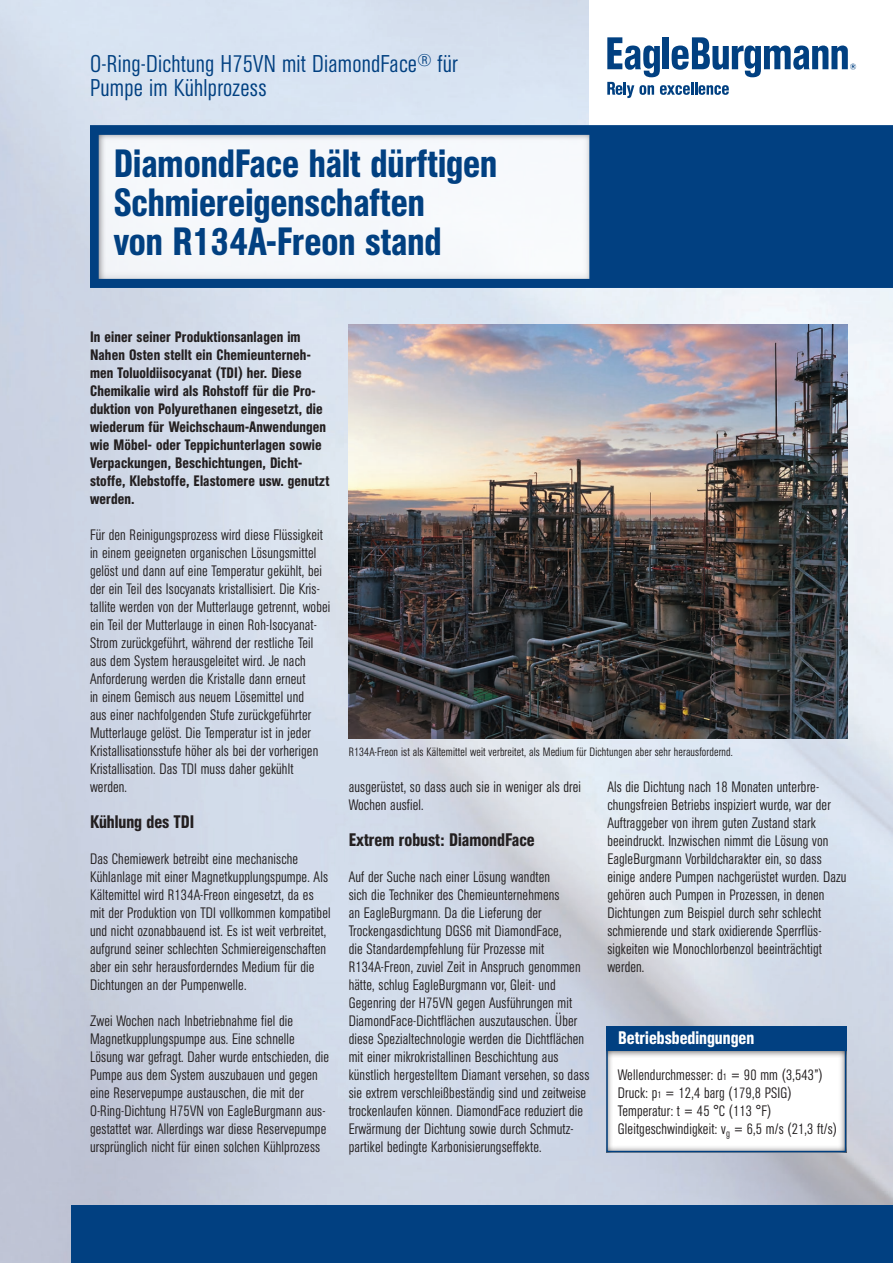
<style>
.page{position:relative;width:893px;height:1263px;background:#fff}
.page>*{position:absolute;margin:0;border:0;box-sizing:border-box;transform-origin:0 0}
.t1{font:500 condensed 39px/39px "AG Book Pro";color:#014081}
.t2{font:300 condensed 24px/24px "AG Book Pro";letter-spacing:.01em;color:#014081}
.t3{font:500 condensed 18px "AG Book Pro";color:#231f20}
.t4{font:500 condensed 18px "AG Book Pro";color:#fff}
.t5{font:300 condensed 15px/18px "AG Book Pro";letter-spacing:.01em;color:#231f20}
.t6{font:500 condensed 15px/18px "AG Book Pro";letter-spacing:.01em;color:#231f20}
.t7{font:300 condensed 12px "AG Book Pro";letter-spacing:.01em;color:#231f20}
</style>
<div class="page">
<img style="left:0;top:0;width:893px;height:1263px">
<div style="left:589px;top:0;width:304px;height:150px;background:#fff"></div>
<svg style="left:90px;top:125px;width:803px;height:163px"></svg>
<svg style="left:607px;top:37px;width:249px;height:61px"></svg>
<div style="left:71px;top:1205px;width:822px;height:58px;background:#014081"></div>
<svg style="left:605px;top:1049px;width:243px;height:105px"></svg>
<div style="left:606px;top:1026px;width:240px;height:126px;border:2px solid #014081"></div>
<div style="left:606px;top:1026px;width:240px;height:25px;background:#014081"></div>
<img style="left:348px;top:324px;width:500px;height:414px">
<h2 class="t2" style="left:90px;top:51px;width:369px">O-Ring-Dichtung H75VN mit DiamondFace<sup>®</sup> für<br>Pumpe im Kühlprozess</h2>
<h1 class="t1" style="left:114px;top:143px;width:385px">DiamondFace hält dürftigen<br>Schmiereigenschaften<br>von R134A-Freon stand</h1>
<p class="t6" style="left:90px;top:328px;width:241px">In einer seiner Produktionsanlagen im Nahen Osten stellt ein Chemieunterneh&shy;men Toluoldiisocyanat (TDI) her. Diese Chemikalie wird als Rohstoff für die Pro&shy;duktion von Polyurethanen eingesetzt, die wiederum für Weichschaum-Anwendungen wie Möbel- oder Teppichunterlagen sowie Verpackungen, Beschichtungen, Dicht&shy;stoffe, Klebstoffe, Elastomere usw. genutzt werden.</p>
<p class="t5" style="left:90px;top:526px;width:242px">Für den Reinigungsprozess wird diese Flüssigkeit in einem geeigneten organischen Lösungsmittel gelöst und dann auf eine Temperatur gekühlt, bei der ein Teil des Isocyanats kristallisiert. Die Kris&shy;tallite werden von der Mutterlauge getrennt, wobei ein Teil der Mutterlauge in einen Roh-Isocyanat-Strom zurückgeführt, während der restliche Teil aus dem System herausgeleitet wird. Je nach Anforderung werden die Kristalle dann erneut<br>in einem Gemisch aus neuem Lösemittel und<br>aus einer nachfolgenden Stufe zurückgeführter Mutterlauge gelöst. Die Temperatur ist in jeder Kristallisationsstufe höher als bei der vorherigen Kristallisation. Das TDI muss daher gekühlt werden.</p>
<p class="t3" style="left:90px;top:810px;width:106px">Kühlung des TDI</p>
<p class="t5" style="left:90px;top:850px;width:242px">Das Chemiewerk betreibt eine mechanische Kühlanlage mit einer Magnetkupplungspumpe. Als Kältemittel wird R134A-Freon eingesetzt, da es mit der Produktion von TDI vollkommen kompatibel und nicht ozonabbauend ist. Es ist weit verbreitet, aufgrund seiner schlechten Schmiereigenschaften aber ein sehr herausforderndes Medium für die Dichtungen an der Pumpenwelle.</p>
<p class="t5" style="left:90px;top:1012px;width:241px">Zwei Wochen nach Inbetriebnahme fiel die Magnetkupplungspumpe aus. Eine schnelle Lösung war gefragt. Daher wurde entschieden, die Pumpe aus dem System auszubauen und gegen eine Reservepumpe austauschen, die mit der O-Ring-Dichtung H75VN von EagleBurgmann aus&shy;gestattet war. Allerdings war diese Reservepumpe ursprünglich nicht für einen solchen Kühlprozess</p>
<p class="t7" style="left:349px;top:744px;width:386px">R134A-Freon ist als Kältemittel weit verbreitet, als Medium für Dichtungen aber sehr herausfordernd.</p>
<p class="t5" style="left:349px;top:778px;width:234px">ausgerüstet, so dass auch sie in weniger als drei<br>Wochen ausfiel.</p>
<p class="t3" style="left:349px;top:828px;width:188px">Extrem robust: DiamondFace</p>
<p class="t5" style="left:349px;top:868px;width:242px">Auf der Suche nach einer Lösung wandten<br>sich die Techniker des Chemieunternehmens<br>an EagleBurgmann. Da die Lieferung der Trockengasdichtung DGS6 mit DiamondFace,<br>die Standardempfehlung für Prozesse mit R134A-Freon, zuviel Zeit in Anspruch genommen hätte, schlug EagleBurgmann vor, Gleit- und Gegenring der H75VN gegen Ausführungen mit DiamondFace-Dichtflächen auszutauschen. Über diese Spezialtechnologie werden die Dichtflächen mit einer mikrokristallinen Beschichtung aus künstlich hergestelltem Diamant versehen, so dass sie extrem verschleißbeständig sind und zeitweise trockenlaufen können. DiamondFace reduziert die Erwärmung der Dichtung sowie durch Schmutz&shy;partikel bedingte Karbonisierungseffekte.</p>
<p class="t5" style="left:607px;top:778px;width:241px">Als die Dichtung nach 18 Monaten unterbre&shy;chungsfreien Betriebs inspiziert wurde, war der Auftraggeber von ihrem guten Zustand stark beeindruckt. Inzwischen nimmt die Lösung von EagleBurgmann Vorbildcharakter ein, so dass einige andere Pumpen nachgerüstet wurden. Dazu gehören auch Pumpen in Prozessen, in denen Dichtungen zum Beispiel durch sehr schlecht schmierende und stark oxidierende Sperrflüs&shy;sigkeiten wie Monochlorbenzol beeinträchtigt werden.</p>
<p class="t4" style="left:618px;top:1026px;width:138px">Betriebsbedingungen</p>
<p class="t5" style="left:618px;top:1066px;width:221px">Wellendurchmesser: d1 = 90 mm (3,543”)<br>Druck: p1 = 12,4 barg (179,8 PSIG)<br>Temperatur: t = 45 °C (113 °F)<br>Gleitgeschwindigkeit: v<sub>g</sub> = 6,5 m/s (21,3 ft/s)</p>
</div>
